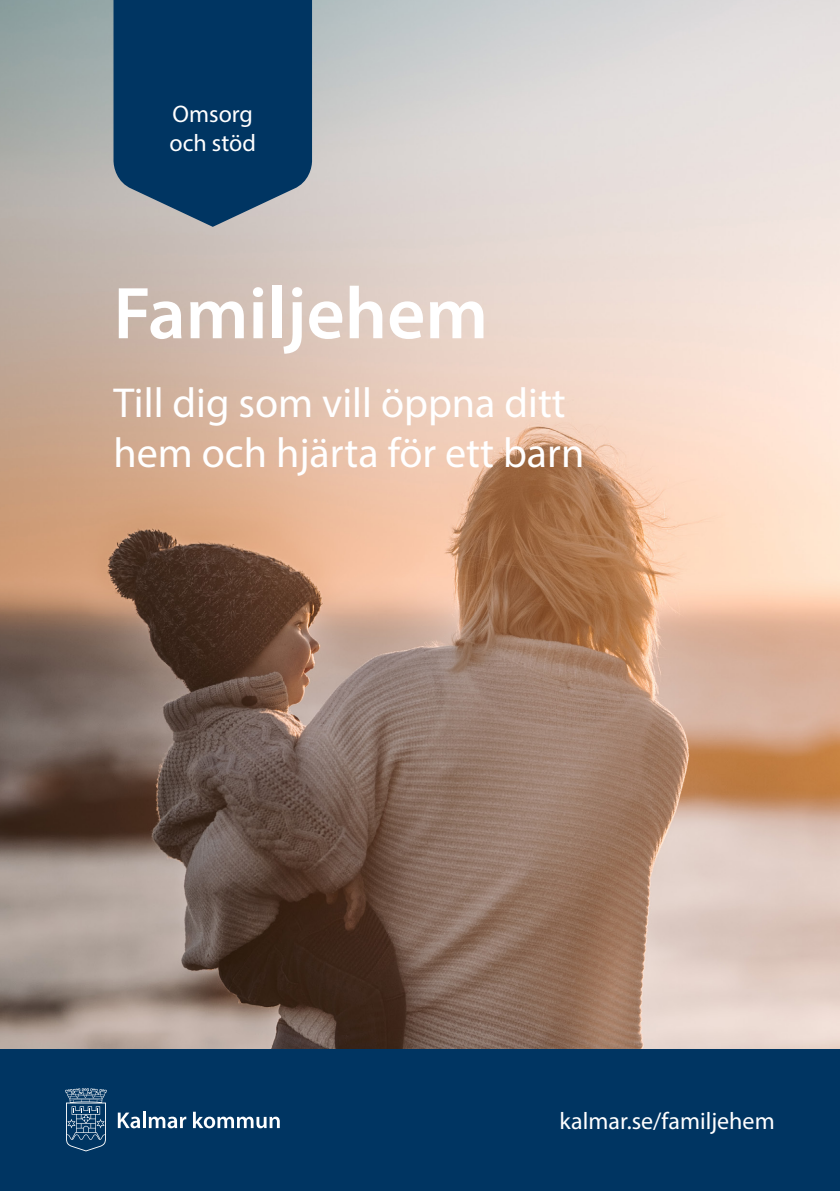
<style>
.page{position:relative;width:840px;height:1191px;background:#fff}
.page>*{position:absolute;margin:0;border:0;box-sizing:border-box;transform-origin:0 0}
.Framsida_-_Rubrik_1{font:600 74px "Myriad Pro";color:#fff}
.Framsida_-_Rubrik_2{font:42px/50.4px "Myriad Pro";color:#fff}
.Webbadress_-_vit{font:24px "Myriad Pro";color:#fff}
.Vimpel__text_-_vit{font:24px "Myriad Pro";color:#fff}
</style>
<div class="page">
<img style="left:0;top:0;width:839px;height:1049px">
<svg style="left:113px;top:0;width:199px;height:227px;background:#15446c"></svg>
<div style="left:0;top:1049px;width:839px;height:142px;background:#003562"></div>
<svg style="left:118px;top:1112px;width:22px;height:16px"></svg>
<hr style="left:143px;top:1111px;width:3px;height:17px;background:#fff">
<svg style="left:149px;top:1116px;width:37px;height:12px"></svg>
<svg style="left:193px;top:1111px;width:86px;height:17px"></svg>
<svg style="left:65px;top:1088px;width:42px;height:63px"></svg>
<p class="Vimpel__text_-_vit" style="left:172px;top:100px;width:82px">Omsorg</p>
<p class="Vimpel__text_-_vit" style="left:169px;top:128px;width:88px">och stöd</p>
<p class="Framsida_-_Rubrik_1" style="left:113px;top:266px;width:376px">Familjehem</p>
<p class="Framsida_-_Rubrik_2" style="left:113px;top:377px;width:472px">Till dig som vill öppna ditt hem och hjärta för ett barn</p>
<p class="Webbadress_-_vit" style="left:559px;top:1106px;width:216px">kalmar.se/familjehem</p>
</div>
